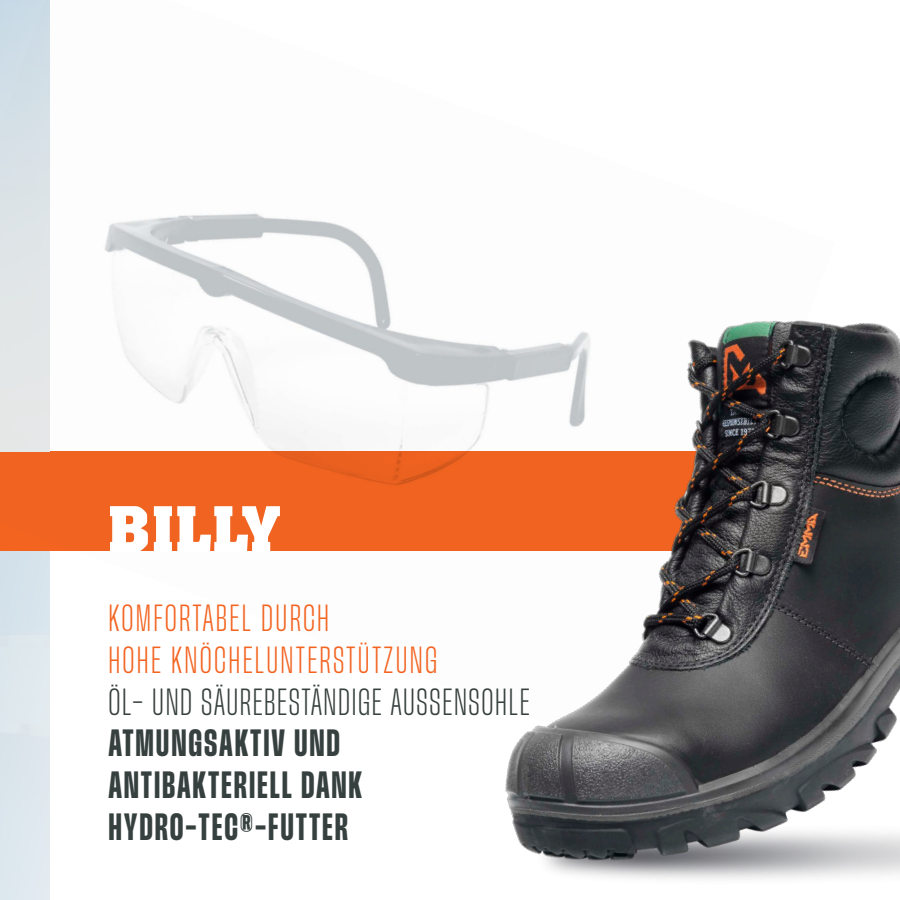
<style>
.page{position:relative;width:900px;height:900px;background:#fff}
.page>*{position:absolute;margin:0;border:0;box-sizing:border-box;transform-origin:0 0}
.t1{font:700 64.65px "Colossalis";letter-spacing:.02em;color:#fff}
.t2{font:700 condensed 33px/41.6px "Herokid";letter-spacing:.06em;color:#36403e}
.t3{font:300 condensed 33px/41.8px "Herokid";letter-spacing:.07em;color:#f36421}
.t4{font:300 condensed 33px "Herokid";letter-spacing:.05em;color:#36403e}
</style>
<div class="page">
<img style="left:0;top:213px;width:484px;height:546px">
<div style="left:0;top:0;width:50px;height:451px;background:linear-gradient(to bottom,#ccdce6,#eae9e8)"></div>
<img style="left:484px;top:320px;width:416px;height:559px">
<h1 class="t1" style="left:108px;top:492px;width:174px">BILLY</h1>
<p class="t3" style="left:108px;top:598px;width:330px">KOMFORTABEL DURCH<br>HOHE KNÖCHELUNTERSTÜTZUNG</p>
<p class="t4" style="left:108px;top:682px;width:423px">ÖL- UND SÄUREBESTÄNDIGE AUSSENSOHLE</p>
<p class="t2" style="left:108px;top:722px;width:256px">ATMUNGSAKTIV UND<br>ANTIBAKTERIELL DANK<br>HYDRO-TEC®-FUTTER</p>
</div>
